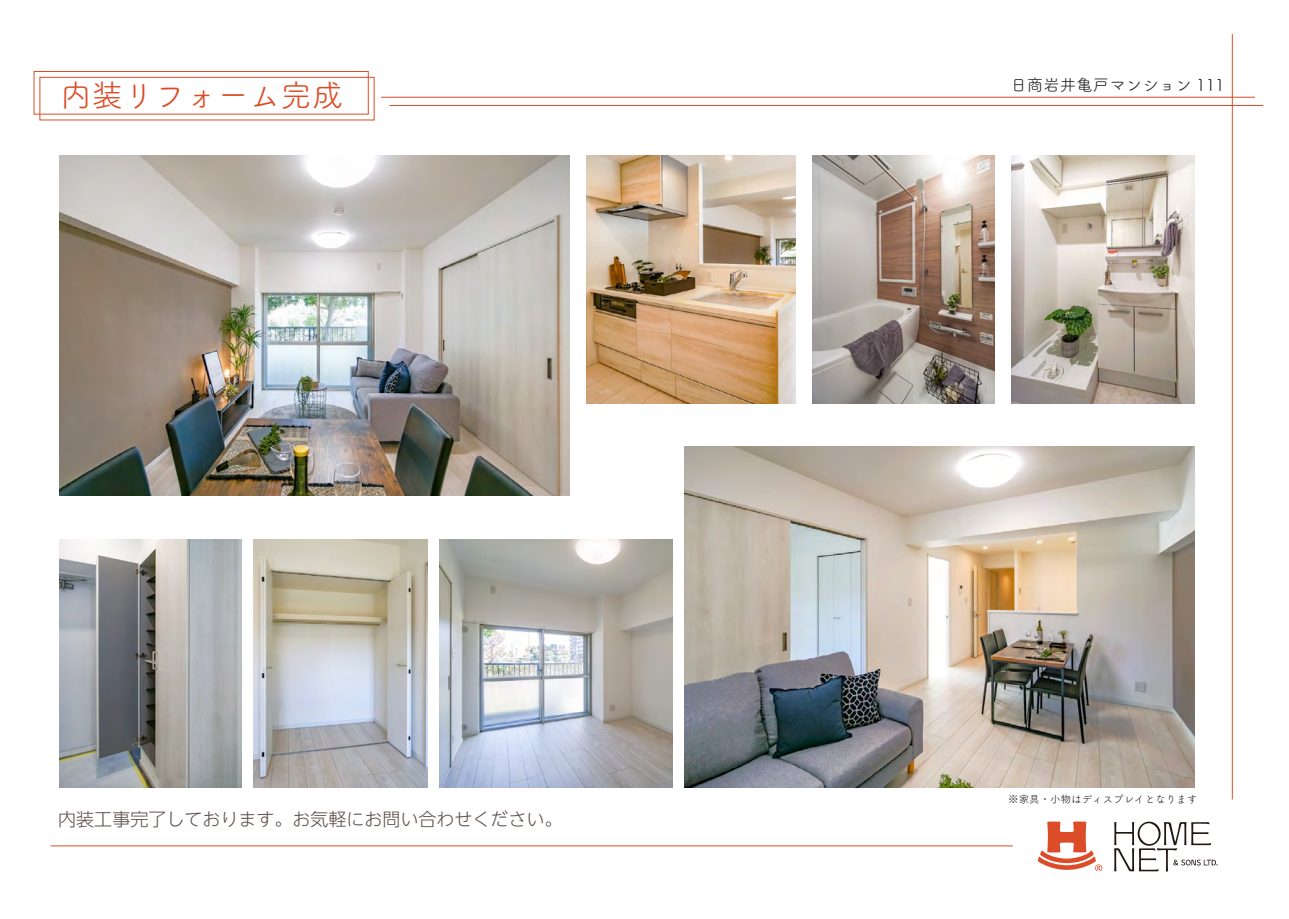
<style>
.page{position:relative;width:1289px;height:919px;background:#fff}
.page>*{position:absolute;margin:0;border:0;box-sizing:border-box;transform-origin:0 0}
.t1{font:31.5px "Tsuku A Rd Gothic Std R";color:#dc4c27}
.t2{font:300 18px "UD Shin Go NT Pro";color:#5c504c}
.t3{font:16.5px "Tsuku A Rd Gothic Std R";color:#231f20}
.t4{font:10.5px "Tsuku A Rd Gothic Std R";color:#231f20}
</style>
<div class="page">
<hr style="left:381px;top:97px;width:873px;height:1px;background:#dc4c27">
<hr style="left:389px;top:105px;width:874px;height:1px;background:#dc4c27">
<hr style="left:51px;top:845px;width:961px;height:1px;background:#dc4c27">
<div style="left:34px;top:71px;width:334px;height:43px;border:1px solid #dc4c27"></div>
<div style="left:39px;top:77px;width:335px;height:43px;border:1px solid #dc4c27"></div>
<svg style="left:1037px;top:821px;width:65px;height:50px"></svg>
<svg style="left:1114px;top:821px;width:103px;height:50px"></svg>
<hr style="left:1231px;top:34px;width:1px;height:765px;background:#dc4c27">
<img style="left:1011px;top:155px;width:183px;height:248px">
<img style="left:812px;top:155px;width:182px;height:248px">
<img style="left:586px;top:155px;width:209px;height:248px">
<img style="left:59px;top:155px;width:510px;height:340px">
<img style="left:59px;top:539px;width:183px;height:248px">
<img style="left:254px;top:539px;width:173px;height:248px">
<img style="left:439px;top:539px;width:233px;height:248px">
<img style="left:684px;top:447px;width:510px;height:340px">
<h1 class="t1" style="left:60px;top:71px;width:285px">内装リフォーム完成</h1>
<p class="t2" style="left:58px;top:804px;width:506px">内装工事完了しております。お気軽にお問い合わせください。</p>
<p class="t3" style="left:1010px;top:72px;width:216px">日商岩井亀戸マンション 111</p>
<p class="t4" style="left:1008px;top:790px;width:190px">※家具・小物はディスプレイとなります</p>
</div>
